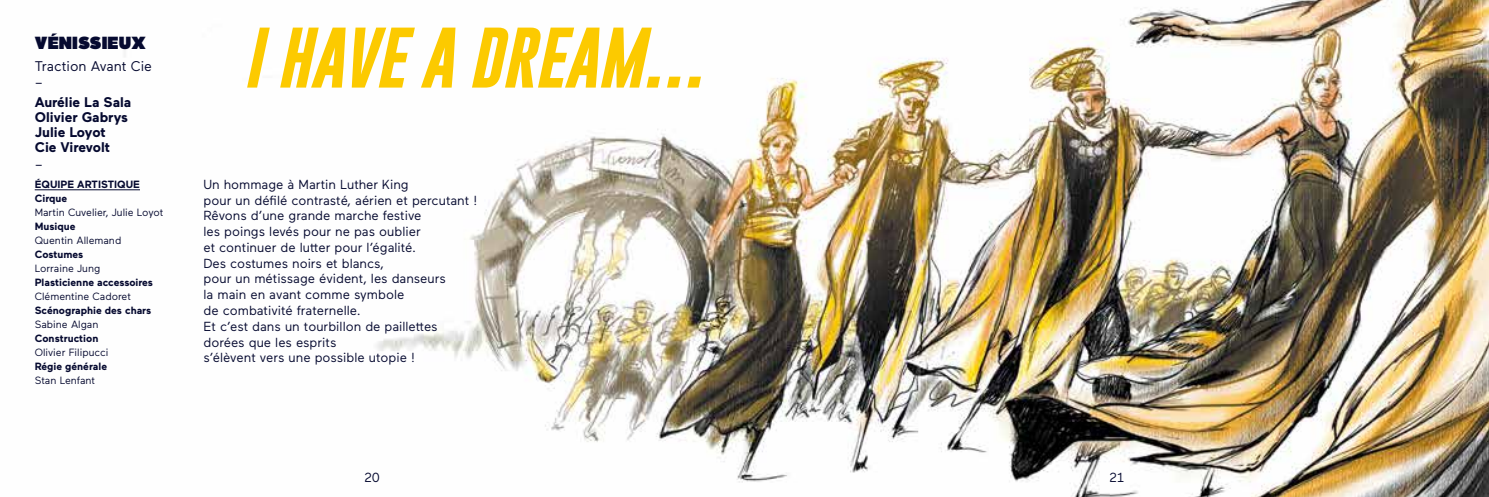
<style>
.page{position:relative;width:1489px;height:497px;background:#fff}
.page>*{position:absolute;margin:0;border:0;box-sizing:border-box;transform-origin:0 0}
.t1{font:italic 700 61.25px "Gobold";color:#fcca00}
.t2{font:900 17.5px "Maax Display";letter-spacing:.04em;color:#060a30}
.t3{font:700 14px/14.9px "Maax";color:#060a30}
.t4{font:14px/16.8px "Maax";color:#060a30}
.t5{font:13.12px/15.8px "Maax";color:#060a30}
.t6{font:10.5px "Maax";color:#060a30}
.t7{font:700 10.5px/14px "Maax";color:#060a30}
</style>
<div class="page">
<img style="left:34px;top:0;width:1454px;height:496px">
<hr style="left:35px;top:189px;width:105px;height:1px;background:#060a30">
<h2 class="t2" style="left:35px;top:30px;width:113px">VÉNISSIEUX</h2>
<p class="t4" style="left:35px;top:56px;width:119px">Traction Avant Cie –</p>
<p class="t3" style="left:35px;top:94px;width:98px">Aurélie La Sala<br>Olivier Gabrys<br>Julie Loyot<br>Cie Virevolt</p>
<p class="t4" style="left:35px;top:154px;width:10px">–</p>
<p class="t7" style="left:35px;top:176px;width:107px">ÉQUIPE ARTISTIQUE<br>Cirque</p>
<p class="t6" style="left:35px;top:205px;width:130px">Martin Cuvelier, Julie Loyot</p>
<p class="t7" style="left:35px;top:218px;width:42px">Musique</p>
<p class="t6" style="left:35px;top:233px;width:88px">Quentin Allemand</p>
<p class="t7" style="left:35px;top:246px;width:50px">Costumes</p>
<p class="t6" style="left:35px;top:261px;width:67px">Lorraine Jung</p>
<p class="t7" style="left:35px;top:274px;width:120px">Plasticienne accessoires</p>
<p class="t6" style="left:35px;top:289px;width:98px">Clémentine Cadoret</p>
<p class="t7" style="left:35px;top:302px;width:118px">Scénographie des chars</p>
<p class="t6" style="left:35px;top:317px;width:65px">Sabine Algan</p>
<p class="t7" style="left:35px;top:330px;width:65px">Construction</p>
<p class="t6" style="left:35px;top:345px;width:75px">Olivier Filipucci</p>
<p class="t7" style="left:35px;top:358px;width:74px">Régie générale</p>
<p class="t6" style="left:35px;top:373px;width:62px">Stan Lenfant</p>
<h1 class="t1" style="left:243px;top:18px;width:462px">I HAVE A DREAM…</h1>
<p class="t5" style="left:203px;top:175px;width:275px">Un hommage à Martin Luther King<br>pour un défilé contrasté, aérien et percutant !<br>Rêvons d’une grande marche festive<br>les poings levés pour ne pas oublier<br>et continuer de lutter pour l’égalité.<br>Des costumes noirs et blancs,<br>pour un métissage évident, les danseurs<br>la main en avant comme symbole<br>de combativité fraternelle.<br>Et c’est dans un tourbillon de paillettes dorées que les esprits<br>s’élèvent vers une possible utopie !</p>
<p class="t5" style="left:364px;top:468px;width:17px">20</p>
<p class="t5" style="left:1109px;top:468px;width:16px">21</p>
</div>
